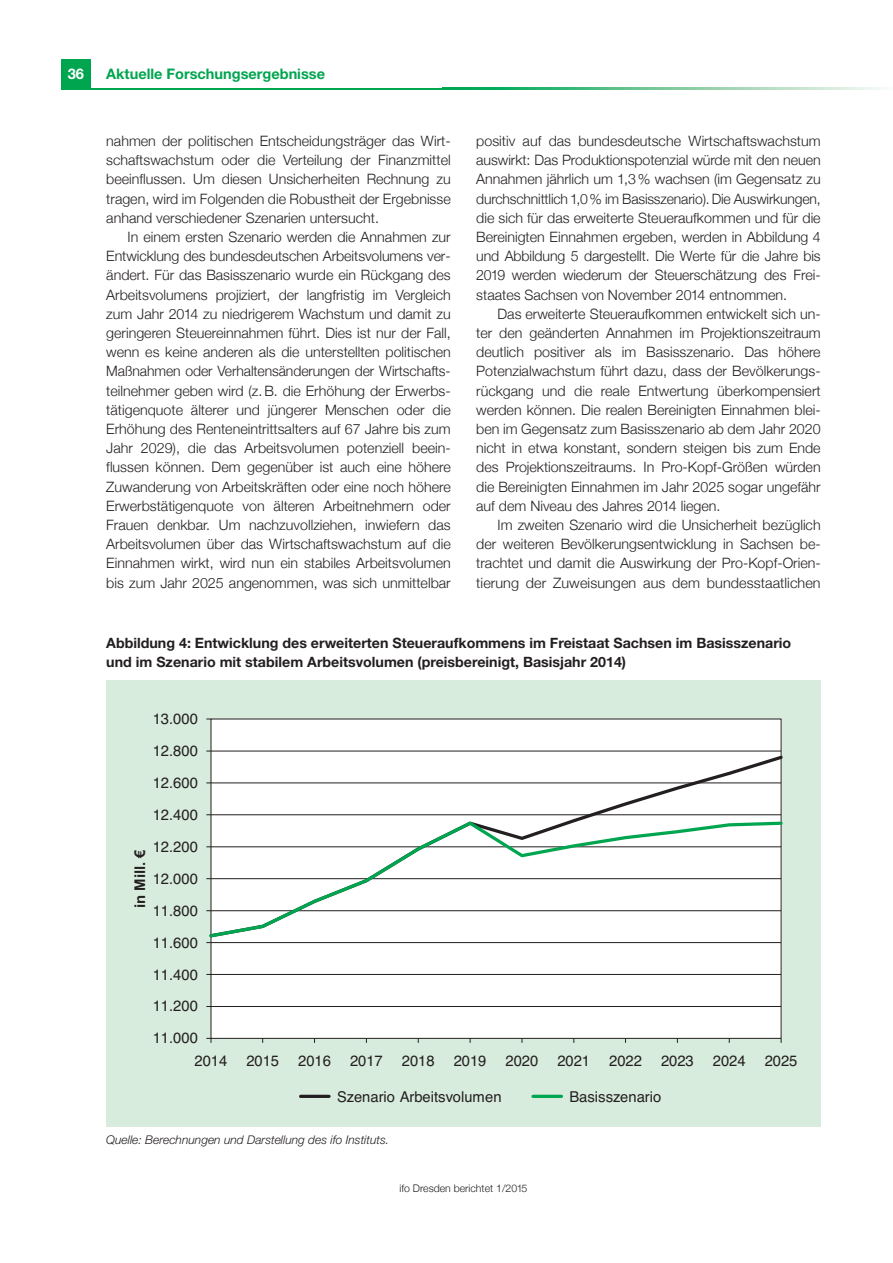
<style>
.page{position:relative;width:893px;height:1263px;background:#fff}
.page>*{position:absolute;margin:0;border:0;box-sizing:border-box;transform-origin:0 0}
.t1{font:15px "Helvetica";color:#231f20}
.t2{font:700 14.85px "Arial";color:#231f20}
.t3{font:700 14.7px "Helvetica Neue";color:#fff}
.t4{font:700 14.55px "Helvetica Neue";color:#00a54f}
.t5{font:300 14.25px/19.2px "Helvetica Neue";color:#231f20;text-align:justify}
.t6{font:700 14.25px/18.8px "Helvetica Neue";color:#231f20}
.t7{font:italic 300 12px "Helvetica Neue";color:#231f20}
.t8{font:300 10.5px "Helvetica Neue";color:#231f20}
</style>
<div class="page">
<div style="left:61px;top:60px;width:30px;height:29px;background:#00a54f"></div>
<hr style="left:61px;top:88px;width:382px;height:1px;background:#00a54f">
<svg style="left:443px;top:88px;width:439px;height:1px"></svg>
<div style="left:106px;top:680px;width:715px;height:447px;background:#d8ecdd"></div>
<div style="left:211px;top:719px;width:570px;height:319px;background:#fff"></div>
<hr style="left:211px;top:1006px;width:570px;height:1px;background:#231f20">
<hr style="left:211px;top:974px;width:570px;height:1px;background:#231f20">
<hr style="left:211px;top:942px;width:570px;height:1px;background:#231f20">
<hr style="left:211px;top:751px;width:570px;height:1px;background:#231f20">
<svg style="left:206px;top:1038px;width:6px;height:5px"></svg>
<svg style="left:207px;top:753px;width:576px;height:66px"></svg>
<svg style="left:207px;top:819px;width:576px;height:120px"></svg>
<hr style="left:301px;top:1095px;width:28px;height:3px;background:#231f20">
<hr style="left:533px;top:1095px;width:28px;height:3px;background:#00a54f">
<p class="t3" style="left:68px;top:68px;width:18px">36</p>
<p class="t4" style="left:106px;top:68px;width:220px">Aktuelle Forschungsergebnisse</p>
<p class="t5" style="left:106px;top:131px;width:346px">nahmen der politischen Entscheidungsträger das Wirt&shy;schaftswachstum oder die Verteilung der Finanzmittel beeinflussen. Um diesen Unsicherheiten Rechnung zu tragen, wird im Folgenden die Robustheit der Ergebnisse anhand verschiedener Szenarien untersucht.</p>
<p class="t5" style="left:106px;top:227px;width:346px;text-indent:21px">In einem ersten Szenario werden die Annahmen zur Entwicklung des bundesdeutschen Arbeitsvolumens ver&shy;ändert. Für das Basisszenario wurde ein Rückgang des Arbeitsvolumens projiziert, der langfristig im Vergleich zum Jahr 2014 zu niedrigerem Wachstum und damit zu geringeren Steuereinnahmen führt. Dies ist nur der Fall, wenn es keine anderen als die unterstellten politischen Maßnahmen oder Verhaltensänderungen der Wirtschafts&shy;teilnehmer geben wird (z.B. die Erhöhung der Erwerbs&shy;tätigenquote älterer und jüngerer Menschen oder die Erhöhung des Renteneintrittsalters auf 67 Jahre bis zum Jahr 2029), die das Arbeitsvolumen potenziell beein&shy;flussen können. Dem gegenüber ist auch eine höhere Zuwanderung von Arbeitskräften oder eine noch höhere Erwerbstätigenquote von älteren Arbeitnehmern oder Frauen denkbar. Um nachzuvollziehen, inwiefern das Arbeitsvolumen über das Wirtschaftswachstum auf die Einnahmen wirkt, wird nun ein stabiles Arbeitsvolumen bis zum Jahr 2025 angenommen, was sich unmittelbar</p>
<p class="t5" style="left:476px;top:131px;width:346px">positiv auf das bundesdeutsche Wirtschaftswachstum auswirkt: Das Produktionspotenzial würde mit den neuen Annahmen jährlich um 1,3% wachsen (im Gegensatz zu durchschnittlich1,0% im Basisszenario).Die Auswirkungen, die sich für das erweiterte Steueraufkommen und für die Bereinigten Einnahmen ergeben, werden in Abbildung 4 und Abbildung 5 dargestellt. Die Werte für die Jahre bis 2019 werden wiederum der Steuerschätzung des Frei&shy;staates Sachsen von November 2014 entnommen.</p>
<p class="t5" style="left:476px;top:304px;width:346px;text-indent:21px">Das erweiterte Steueraufkommen entwickelt sich un&shy;ter den geänderten Annahmen im Projektionszeitraum deutlich positiver als im Basisszenario. Das höhere Potenzialwachstum führt dazu, dass der Bevölkerungs&shy;rückgang und die reale Entwertung überkompensiert werden können. Die realen Bereinigten Einnahmen blei&shy;ben im Gegensatz zum Basisszenario ab dem Jahr 2020 nicht in etwa konstant, sondern steigen bis zum Ende des Projektionszeitraums. In Pro-Kopf-Größen würden die Bereinigten Einnahmen im Jahr 2025 sogar ungefähr auf dem Niveau des Jahres 2014 liegen.</p>
<p class="t5" style="left:476px;top:515px;width:346px;text-indent:21px">Im zweiten Szenario wird die Unsicherheit bezüglich der weiteren Bevölkerungsentwicklung in Sachsen be&shy;trachtet und damit die Auswirkung der Pro-Kopf-Orien&shy;tierung der Zuweisungen aus dem bundesstaatlichen</p>
<p class="t6" style="left:106px;top:635px;width:686px">Abbildung 4: Entwicklung des erweiterten Steueraufkommens im Freistaat Sachsen im Basisszenario und im Szenario mit stabilem Arbeitsvolumen (preisbereinigt, Basisjahr 2014)</p>
<p class="t1" style="left:153px;top:707px;width:47px">13.000</p>
<p class="t1" style="left:153px;top:739px;width:47px">12.800</p>
<p class="t1" style="left:153px;top:771px;width:47px">12.600</p>
<p class="t2" style="left:130px;top:908px;width:61px;rotate:-90deg">in Mill. €</p>
<p class="t1" style="left:153px;top:803px;width:47px">12.400</p>
<p class="t1" style="left:153px;top:835px;width:47px">12.200</p>
<p class="t1" style="left:153px;top:867px;width:47px">12.000</p>
<p class="t1" style="left:153px;top:899px;width:47px">11.800</p>
<p class="t1" style="left:153px;top:931px;width:47px">11.600</p>
<p class="t1" style="left:153px;top:963px;width:47px">11.400</p>
<p class="t1" style="left:153px;top:994px;width:47px">11.200</p>
<p class="t1" style="left:153px;top:1026px;width:47px">11.000</p>
<p class="t1" style="left:194px;top:1049px;width:34px">2014</p>
<p class="t1" style="left:246px;top:1049px;width:34px">2015</p>
<p class="t1" style="left:298px;top:1049px;width:34px">2016</p>
<p class="t1" style="left:350px;top:1049px;width:34px">2017</p>
<p class="t1" style="left:402px;top:1049px;width:34px">2018</p>
<p class="t1" style="left:454px;top:1049px;width:34px">2019</p>
<p class="t1" style="left:505px;top:1049px;width:34px">2020</p>
<p class="t1" style="left:557px;top:1049px;width:34px">2021</p>
<p class="t1" style="left:609px;top:1049px;width:34px">2022</p>
<p class="t1" style="left:661px;top:1049px;width:34px">2023</p>
<p class="t1" style="left:713px;top:1049px;width:34px">2024</p>
<p class="t1" style="left:765px;top:1049px;width:34px">2025</p>
<p class="t1" style="left:337px;top:1085px;width:166px">Szenario Arbeitsvolumen</p>
<p class="t1" style="left:569px;top:1085px;width:93px">Basisszenario</p>
<p class="t7" style="left:106px;top:1135px;width:284px">Quelle: Berechnungen und Darstellung des ifo Instituts.</p>
<p class="t8" style="left:399px;top:1182px;width:129px">ifo Dresden berichtet 1/2015</p>
</div>
